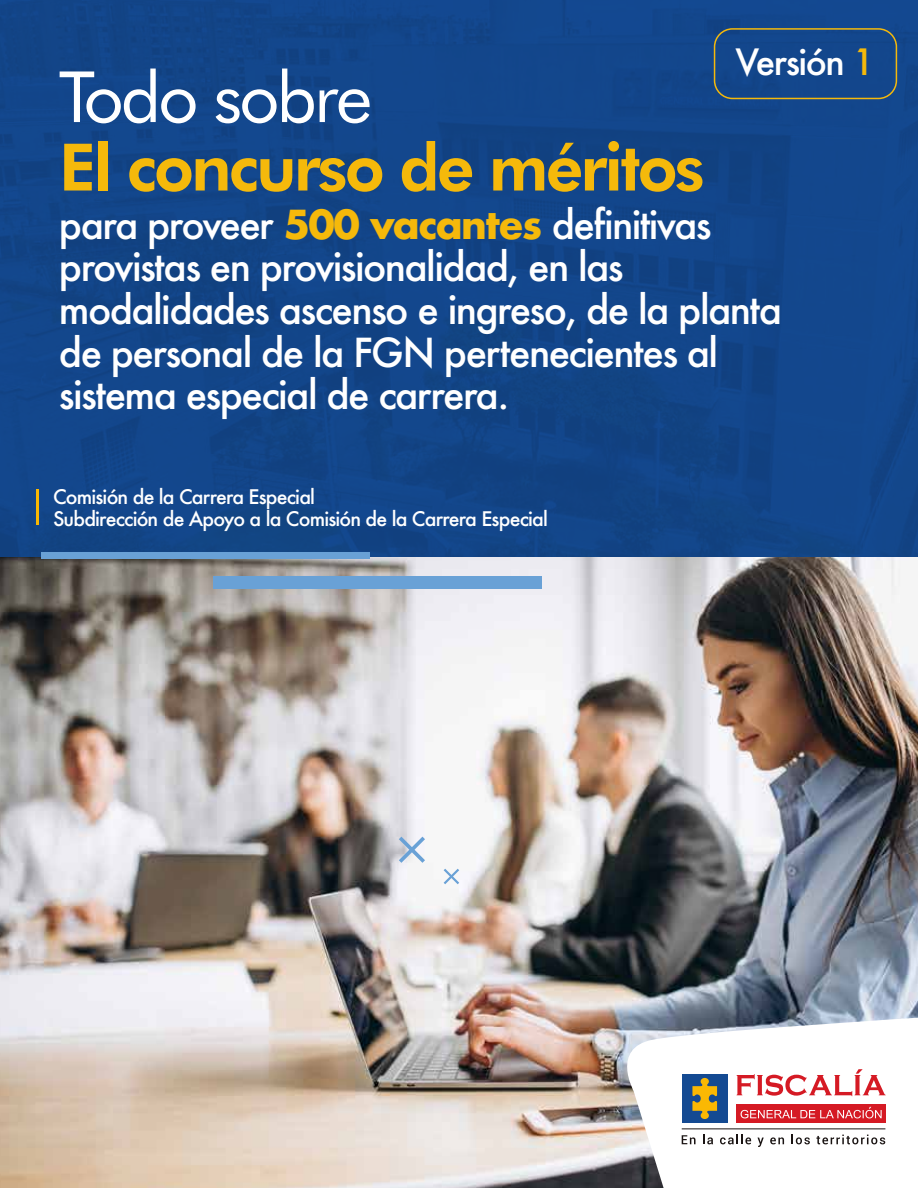
<style>
.page{position:relative;width:918px;height:1188px;background:#fff}
.page>*{position:absolute;margin:0;border:0;box-sizing:border-box;transform-origin:0 0}
.t1{font:70.8px "Futura BT";letter-spacing:-.04em;color:#fff}
.t2{font:700 65.4px "Futura BT";letter-spacing:-.04em;color:#f5b90b}
.t3{font:500 38.85px/42.6px "Futura";letter-spacing:-.04em;color:#fff}
.t4{font:500 35.25px "Futura";letter-spacing:-.04em;color:#fff}
.t5{font:500 19.5px/22px "Futura";letter-spacing:-.04em;color:#fff}
.s1{color:#f5b90b}
.s2{font-weight:700;color:#f5b90b}
</style>
<div class="page">
<div style="left:0;top:0;width:918px;height:564px;background:#12468b"></div>
<img style="left:0;top:558px;width:918px;height:630px">
<svg style="left:610px;top:1017px;width:308px;height:171px"></svg>
<hr style="left:682px;top:1129px;width:203px;height:1px;background:#1a1413">
<svg style="left:682px;top:1135px;width:14px;height:9px"></svg>
<svg style="left:703px;top:1135px;width:10px;height:9px"></svg>
<svg style="left:720px;top:1135px;width:31px;height:9px"></svg>
<svg style="left:758px;top:1138px;width:6px;height:9px"></svg>
<svg style="left:770px;top:1137px;width:14px;height:7px"></svg>
<svg style="left:792px;top:1135px;width:18px;height:9px"></svg>
<svg style="left:816px;top:1135px;width:69px;height:9px"></svg>
<div style="left:736px;top:1104px;width:150px;height:19px;background:#d51a24"></div>
<div style="left:682px;top:1074px;width:46px;height:49px;background:#144a92"></div>
<svg style="left:692px;top:1078px;width:25px;height:41px"></svg>
<svg style="left:737px;top:1069px;width:149px;height:27px"></svg>
<svg style="left:741px;top:1107px;width:141px;height:11px"></svg>
<div style="left:213px;top:576px;width:329px;height:13px;background:#69a1d6"></div>
<div style="left:41px;top:552px;width:329px;height:7px;background:#69a1d6"></div>
<svg style="left:399px;top:837px;width:26px;height:26px"></svg>
<svg style="left:444px;top:869px;width:15px;height:15px"></svg>
<div style="left:714px;top:28px;width:183px;height:71px;border:2px solid #f5b90b;border-radius:18px"></div>
<hr style="left:36px;top:489px;width:3px;height:36px;background:#fab803">
<h1 class="t1" style="left:59px;top:54px;width:315px">Todo sobre</h1>
<h2 class="t2" style="left:59px;top:128px;width:647px">El concurso de méritos</h2>
<p class="t4" style="left:736px;top:38px;width:141px">Versión <span class="s1">1</span></p>
<p class="t3" style="left:59px;top:203px;width:725px">para proveer <span class="s2">500 vacantes</span> definitivas provistas en provisionalidad, en las modalidades ascenso e ingreso, de la planta de personal de la FGN pertenecientes al sistema especial de carrera.</p>
<p class="t5" style="left:53px;top:485px;width:496px">Comisión de la Carrera Especial<br>Subdirección de Apoyo a la Comisión de la Carrera Especial</p>
</div>
